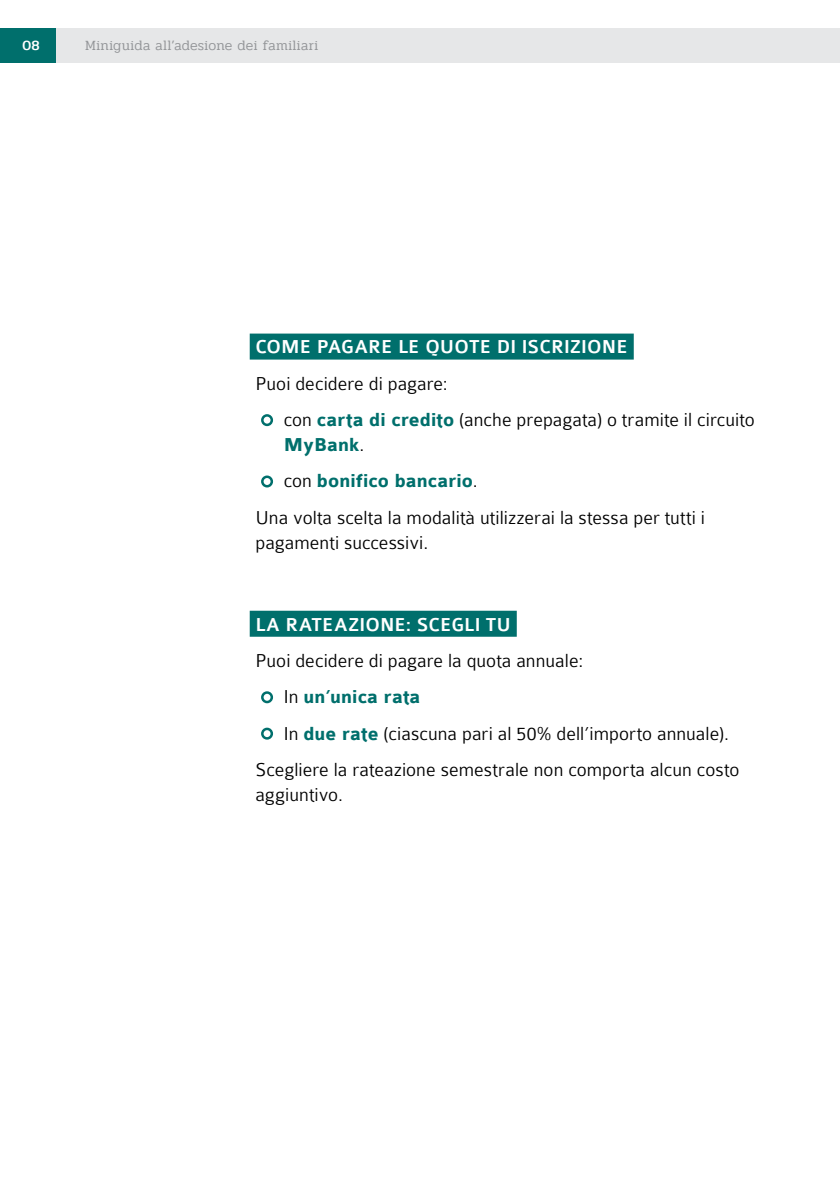
<style>
.page{position:relative;width:840px;height:1191px;background:#fff}
.page>*{position:absolute;margin:0;border:0;box-sizing:border-box;transform-origin:0 0}
.t1{font:300 20px/36.4px "Colaborate";letter-spacing:.005em;color:#000}
.t2{font:500 20px "Colaborate";letter-spacing:.005em;color:#fff}
.t3{font:700 20px "Colaborate";letter-spacing:.005em;color:#006f6c}
.t4{font:300 14px "Pridi";letter-spacing:.025em;color:#939598}
.t5{font:500 14px "Pridi";color:#fff}
.s1{font-weight:700;color:#006f6c}
.s2{font-weight:300;color:#000}
</style>
<div class="page">
<div style="left:0;top:28px;width:57px;height:34px;background:#006f6c"></div>
<div style="left:57px;top:28px;width:782px;height:34px;background:#e6e7e8"></div>
<div style="left:249px;top:333px;width:384px;height:26px;background:#006f6c"></div>
<div style="left:249px;top:611px;width:267px;height:26px;background:#006f6c"></div>
<div style="left:261px;top:414px;width:12px;height:12px;border:2px solid #006f6c;border-radius:50%"></div>
<div style="left:261px;top:475px;width:12px;height:12px;border:2px solid #006f6c;border-radius:50%"></div>
<div style="left:261px;top:691px;width:12px;height:12px;border:2px solid #006f6c;border-radius:50%"></div>
<div style="left:261px;top:727px;width:12px;height:12px;border:2px solid #006f6c;border-radius:50%"></div>
<p class="t5" style="left:23px;top:35px;width:19px">08</p>
<p class="t4" style="left:85px;top:36px;width:234px">Miniguida all’adesione dei familiari</p>
<p class="t2" style="left:255px;top:337px;width:374px">COME PAGARE LE QUOTE DI ISCRIZIONE</p>
<p class="t1" style="left:283px;top:365px;width:472px;text-indent:-28px">Puoi decidere di pagare:<br>con <span class="s1">carta di credito</span> (anche prepagata) o tramite il circuito</p>
<p class="t3" style="left:283px;top:434px;width:82px">MyBank<span class="s2">.</span></p>
<p class="t3" style="left:283px;top:471px;width:195px"><span class="s2">con</span> bonifico bancario<span class="s2">.</span></p>
<p class="t1" style="left:255px;top:499px;width:451px">Una volta scelta la modalità utilizzerai la stessa per tutti i</p>
<p class="t1" style="left:255px;top:524px;width:174px">pagamenti successivi.</p>
<p class="t2" style="left:255px;top:614px;width:257px">LA RATEAZIONE: SCEGLI TU</p>
<p class="t1" style="left:255px;top:642px;width:329px">Puoi decidere di pagare la quota annuale:</p>
<p class="t3" style="left:283px;top:686px;width:138px"><span class="s2">In</span> un’unica rata</p>
<p class="t1" style="left:283px;top:715px;width:446px">In <span class="s1">due rate</span> (ciascuna pari al 50% dell’importo annuale).</p>
<p class="t1" style="left:255px;top:751px;width:485px">Scegliere la rateazione semestrale non comporta alcun costo</p>
<p class="t1" style="left:255px;top:776px;width:89px">aggiuntivo.</p>
</div>
